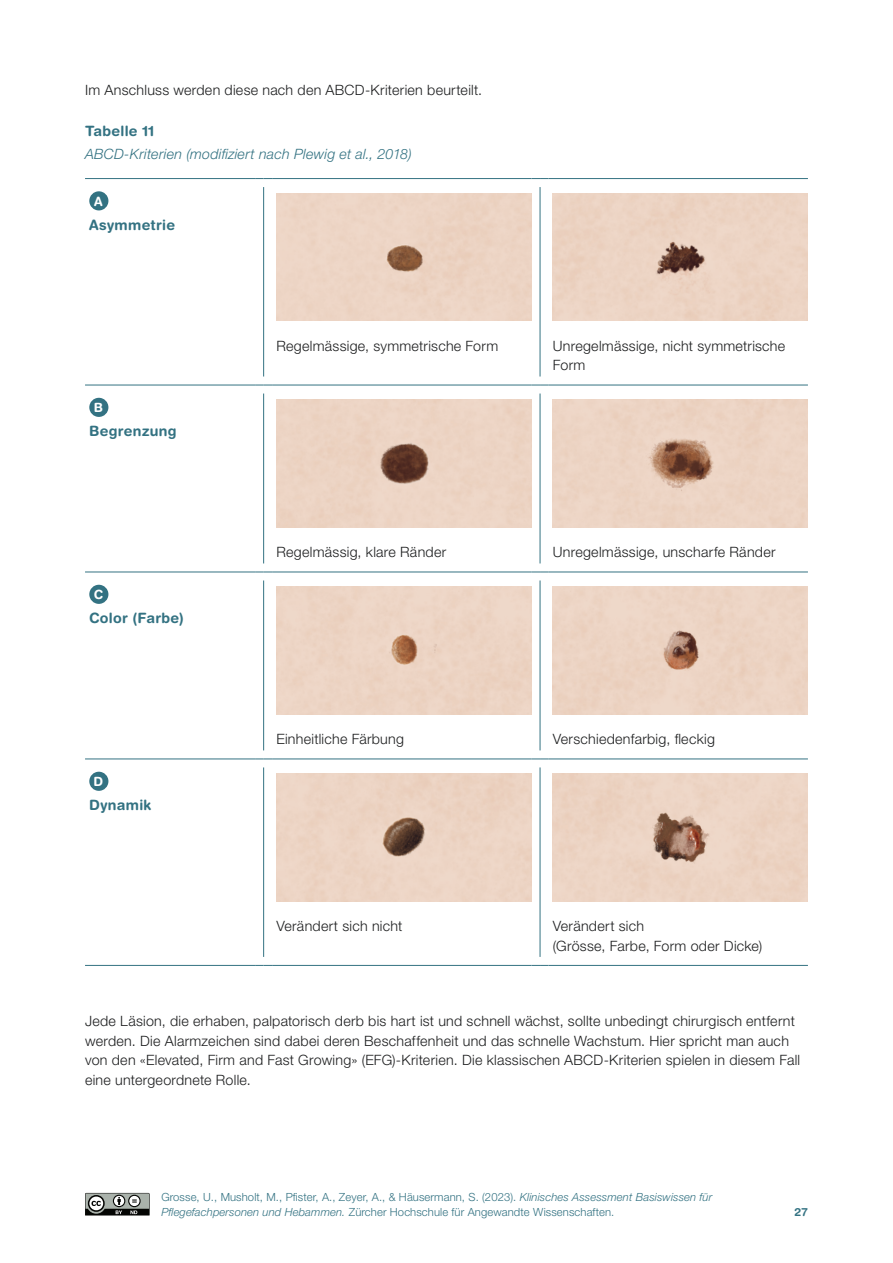
<style>
.page{position:relative;width:893px;height:1263px;background:#fff}
.page>*{position:absolute;margin:0;border:0;box-sizing:border-box;transform-origin:0 0}
.t1{font:300 14.25px/19.5px "Helvetica Neue LT Std";letter-spacing:.02em;color:#1d1e1f}
.t2{font:14.25px "Helvetica Rounded LT Std Bd 2";letter-spacing:.02em;color:#337282}
.t3{font:14.25px "Helvetica Neue LT Std Lt It 3";letter-spacing:.02em;color:#337282}
.t4{font:12.75px "Helvetica Rounded LT Std Bd 2";color:#fff}
.t5{font:11.25px/14.2px "Helvetica Neue LT Std Lt 2";letter-spacing:.01em;color:#337282}
.t6{font:11.25px "Helvetica Rounded LT Std Bd 2";color:#337282}
.s1{font-family:"Helvetica Neue LT Std";font-weight:300;font-style:italic}
</style>
<div class="page">
<svg style="left:85px;top:1193px;width:65px;height:23px"></svg>
<hr style="left:85px;top:178px;width:170px;height:1px;background:#337282">
<svg style="left:255px;top:178px;width:17px;height:1px"></svg>
<hr style="left:272px;top:178px;width:259px;height:1px;background:#337282">
<svg style="left:531px;top:178px;width:18px;height:1px"></svg>
<hr style="left:549px;top:178px;width:259px;height:1px;background:#337282">
<hr style="left:263px;top:580px;width:1px;height:170px;background:#337282">
<hr style="left:85px;top:759px;width:170px;height:1px;background:#337282">
<svg style="left:255px;top:759px;width:17px;height:1px"></svg>
<hr style="left:272px;top:759px;width:259px;height:1px;background:#337282">
<svg style="left:531px;top:759px;width:18px;height:1px"></svg>
<hr style="left:549px;top:759px;width:259px;height:1px;background:#337282">
<hr style="left:540px;top:580px;width:1px;height:170px;background:#337282">
<hr style="left:85px;top:965px;width:170px;height:1px;background:#337282">
<svg style="left:255px;top:965px;width:17px;height:1px"></svg>
<hr style="left:272px;top:965px;width:259px;height:1px;background:#337282">
<svg style="left:531px;top:965px;width:18px;height:1px"></svg>
<hr style="left:549px;top:965px;width:259px;height:1px;background:#337282">
<hr style="left:263px;top:767px;width:1px;height:190px;background:#337282">
<hr style="left:540px;top:767px;width:1px;height:190px;background:#337282">
<hr style="left:263px;top:187px;width:1px;height:189px;background:#337282">
<hr style="left:540px;top:187px;width:1px;height:189px;background:#337282">
<hr style="left:263px;top:393px;width:1px;height:170px;background:#337282">
<hr style="left:540px;top:393px;width:1px;height:170px;background:#337282">
<hr style="left:85px;top:572px;width:170px;height:1px;background:#337282">
<svg style="left:255px;top:572px;width:17px;height:1px"></svg>
<hr style="left:272px;top:572px;width:259px;height:1px;background:#337282">
<svg style="left:531px;top:572px;width:18px;height:1px"></svg>
<hr style="left:549px;top:572px;width:259px;height:1px;background:#337282">
<hr style="left:85px;top:385px;width:170px;height:1px;background:#337282">
<svg style="left:255px;top:385px;width:17px;height:1px"></svg>
<hr style="left:272px;top:385px;width:259px;height:1px;background:#337282">
<svg style="left:531px;top:385px;width:18px;height:1px"></svg>
<hr style="left:549px;top:385px;width:259px;height:1px;background:#337282">
<div style="left:89px;top:191px;width:19px;height:19px;background:#337282;border-radius:50%"></div>
<div style="left:276px;top:193px;width:255px;height:128px;background:#edd4c4"></div>
<div style="left:553px;top:193px;width:255px;height:128px;background:#ecd4c3"></div>
<div style="left:89px;top:398px;width:19px;height:19px;background:#337282;border-radius:50%"></div>
<div style="left:276px;top:399px;width:255px;height:128px;background:#ecd4c4"></div>
<img style="left:553px;top:399px;width:255px;height:128px">
<div style="left:89px;top:585px;width:19px;height:19px;background:#337282;border-radius:50%"></div>
<div style="left:276px;top:586px;width:255px;height:128px;background:#ecd4c4"></div>
<div style="left:553px;top:586px;width:255px;height:128px;background:#ecd4c4"></div>
<div style="left:89px;top:772px;width:19px;height:19px;background:#337282;border-radius:50%"></div>
<div style="left:276px;top:773px;width:255px;height:128px;background:#ecd4c4"></div>
<img style="left:553px;top:773px;width:255px;height:128px">
<p class="t1" style="left:85px;top:80px;width:399px">Im Anschluss werden diese nach den ABCD-Kriterien beurteilt.</p>
<p class="t2" style="left:85px;top:122px;width:71px">Tabelle 11</p>
<p class="t3" style="left:85px;top:146px;width:328px">ABCD-Kriterien (modifiziert nach Plewig et al., 2018)</p>
<p class="t4" style="left:94px;top:193px;width:10px">A</p>
<p class="t2" style="left:89px;top:216px;width:87px">Asymmetrie</p>
<p class="t4" style="left:94px;top:400px;width:11px">B</p>
<p class="t2" style="left:89px;top:423px;width:89px">Begrenzung</p>
<p class="t4" style="left:94px;top:587px;width:11px">C</p>
<p class="t2" style="left:89px;top:610px;width:96px">Color (Farbe)</p>
<p class="t4" style="left:94px;top:774px;width:11px">D</p>
<p class="t2" style="left:89px;top:797px;width:64px">Dynamik</p>
<p class="t1" style="left:276px;top:335px;width:223px">Regelmässige, symmetrische Form</p>
<p class="t1" style="left:553px;top:335px;width:234px">Unregelmässige, nicht symmetrische<br>Form</p>
<p class="t1" style="left:276px;top:542px;width:171px">Regelmässig, klare Ränder</p>
<p class="t1" style="left:553px;top:542px;width:224px">Unregelmässige, unscharfe Ränder</p>
<p class="t1" style="left:276px;top:729px;width:129px">Einheitliche Färbung</p>
<p class="t1" style="left:553px;top:729px;width:164px">Verschiedenfarbig, fleckig</p>
<p class="t1" style="left:276px;top:916px;width:128px">Verändert sich nicht</p>
<p class="t1" style="left:553px;top:916px;width:211px">Verändert sich<br>(Grösse, Farbe, Form oder Dicke)</p>
<p class="t1" style="left:85px;top:1011px;width:717px">Jede Läsion, die erhaben, palpatorisch derb bis hart ist und schnell wächst, sollte unbedingt chirurgisch entfernt werden. Die Alarmzeichen sind dabei deren Beschaffenheit und das schnelle Wachstum. Hier spricht man auch von den «Elevated, Firm and Fast Growing» (EFG)-Kriterien. Die klassischen ABCD-Kriterien spielen in diesem Fall eine untergeordnete Rolle.</p>
<p class="t5" style="left:161px;top:1190px;width:552px">Grosse, U., Musholt, M., Pfister, A., Zeyer, A., &amp; Häusermann, S. (2023). <span class="s1">Klinisches Assessment Basiswissen für<br>Pflegefachpersonen und Hebammen.</span> Zürcher Hochschule für Angewandte Wissenschaften.</p>
<p class="t6" style="left:794px;top:1205px;width:15px">27</p>
</div>
